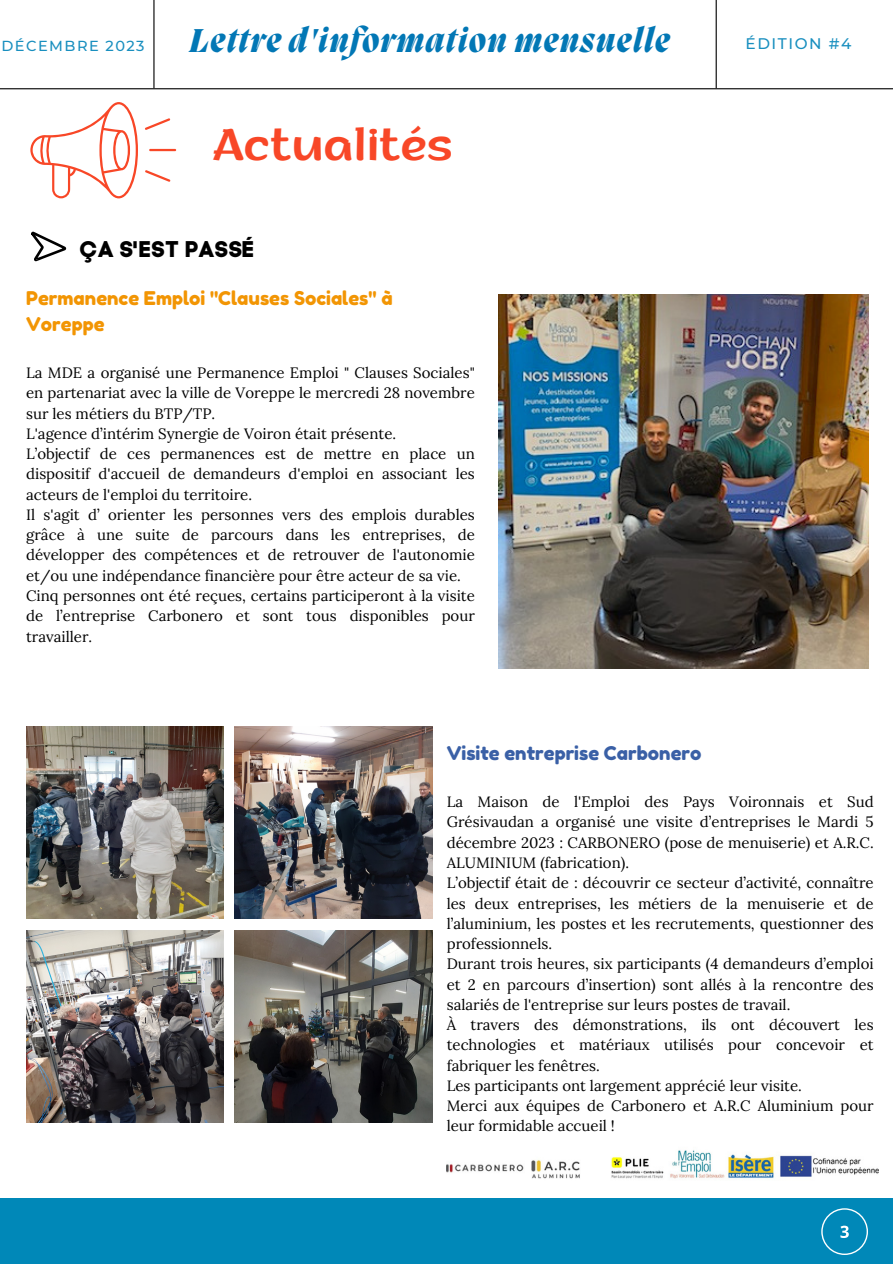
<style>
.page{position:relative;width:893px;height:1264px;background:#fff}
.page>*{position:absolute;margin:0;border:0;box-sizing:border-box;transform-origin:0 0}
.t1{font:44.55px "ZT Arturo";color:#f84727}
.t2{font:italic 800 33.9px "Migra";letter-spacing:.04em;color:#0277b5}
.t3{font:22.5px "Code Pro Bold LC";color:#000}
.t4{font:18.9px/25.8px "Fredoka One";color:#f29503}
.t5{font:18.9px "Fredoka One";color:#3a60a6}
.t6{font:500 15.3px "Montserrat";letter-spacing:.1em;color:#198fbf}
.t7{font:15px/20.2px "Lora";color:#000;text-align:justify}
.t8{font:500 14.55px "Montserrat";letter-spacing:.1em;color:#198fbf}
</style>
<div class="page">
<img style="left:26px;top:726px;width:197px;height:192px">
<img style="left:234px;top:726px;width:198px;height:192px">
<img style="left:26px;top:930px;width:197px;height:192px">
<img style="left:234px;top:930px;width:198px;height:192px">
<div style="left:0;top:1198px;width:892px;height:65px;background:#0088b8"></div>
<svg style="left:30px;top:102px;width:108px;height:96px"></svg>
<hr style="left:149px;top:149px;width:27px;height:2px;background:#f84727">
<svg style="left:145px;top:118px;width:25px;height:12px"></svg>
<svg style="left:145px;top:170px;width:25px;height:12px"></svg>
<svg style="left:31px;top:231px;width:35px;height:30px"></svg>
<svg style="left:821px;top:1208px;width:46px;height:46px;background:#1c95bf"></svg>
<hr style="left:153px;top:0;width:1px;height:88px;background:#000">
<hr style="left:715px;top:0;width:1px;height:88px;background:#000">
<hr style="left:0;top:88px;width:892px;height:1px;background:#000">
<img style="left:498px;top:294px;width:370px;height:375px">
<img style="left:611px;top:1150px;width:267px;height:29px">
<img style="left:446px;top:1164px;width:78px;height:9px">
<img style="left:531px;top:1160px;width:49px;height:19px">
<p class="t8" style="left:2px;top:37px;width:145px">DÉCEMBRE 2023</p>
<p class="t2" style="left:190px;top:24px;width:481px">Lettre d'information mensuelle</p>
<p class="t6" style="left:745px;top:34px;width:107px">ÉDITION #4</p>
<p class="t1" style="left:213px;top:128px;width:241px">Actualités</p>
<p class="t3" style="left:80px;top:236px;width:176px">ÇA S'EST PASSÉ</p>
<p class="t4" style="left:26px;top:285px;width:368px">Permanence Emploi "Clauses Sociales" à<br>Voreppe</p>
<p class="t7" style="left:26px;top:362px;width:450px">La MDE a organisé une Permanence Emploi " Clauses Sociales" en partenariat avec la ville de Voreppe le mercredi 28 novembre sur les métiers du BTP/TP.</p>
<p class="t7" style="left:26px;top:423px;width:371px">L'agence d’intérim Synergie de Voiron était présente.</p>
<p class="t7" style="left:26px;top:443px;width:450px">L’objectif de ces permanences est de mettre en place un dispositif d'accueil de demandeurs d'emploi en associant les acteurs de l'emploi du territoire.</p>
<p class="t7" style="left:26px;top:504px;width:450px">Il s'agit d’ orienter les personnes vers des emplois durables grâce à une suite de parcours dans les entreprises, de développer des compétences et de retrouver de l'autonomie et/ou une indépendance financière pour être acteur de sa vie.</p>
<p class="t7" style="left:26px;top:585px;width:450px">Cinq personnes ont été reçues, certains participeront à la visite de l’entreprise Carbonero et sont tous disponibles pour travailler.</p>
<p class="t5" style="left:446px;top:741px;width:256px">Visite entreprise Carbonero</p>
<p class="t7" style="left:446px;top:791px;width:428px">La Maison de l'Emploi des Pays Voironnais et Sud Grésivaudan a organisé une visite d’entreprises le Mardi 5 décembre 2023 : CARBONERO (pose de menuiserie) et A.R.C.<br>ALUMINIUM (fabrication).</p>
<p class="t7" style="left:446px;top:872px;width:428px">L’objectif était de : découvrir ce secteur d’activité, connaître les deux entreprises, les métiers de la menuiserie et de l’aluminium, les postes et les recrutements, questionner des professionnels.</p>
<p class="t7" style="left:446px;top:953px;width:428px">Durant trois heures, six participants (4 demandeurs d’emploi et 2 en parcours d’insertion) sont allés à la rencontre des salariés de l'entreprise sur leurs postes de travail.</p>
<p class="t7" style="left:446px;top:1014px;width:428px">À travers des démonstrations, ils ont découvert les technologies et matériaux utilisés pour concevoir et fabriquer les fenêtres.</p>
<p class="t7" style="left:446px;top:1075px;width:356px">Les participants ont largement apprécié leur visite.</p>
<p class="t7" style="left:446px;top:1095px;width:428px">Merci aux équipes de Carbonero et A.R.C Aluminium pour leur formidable accueil !</p>
</div>
